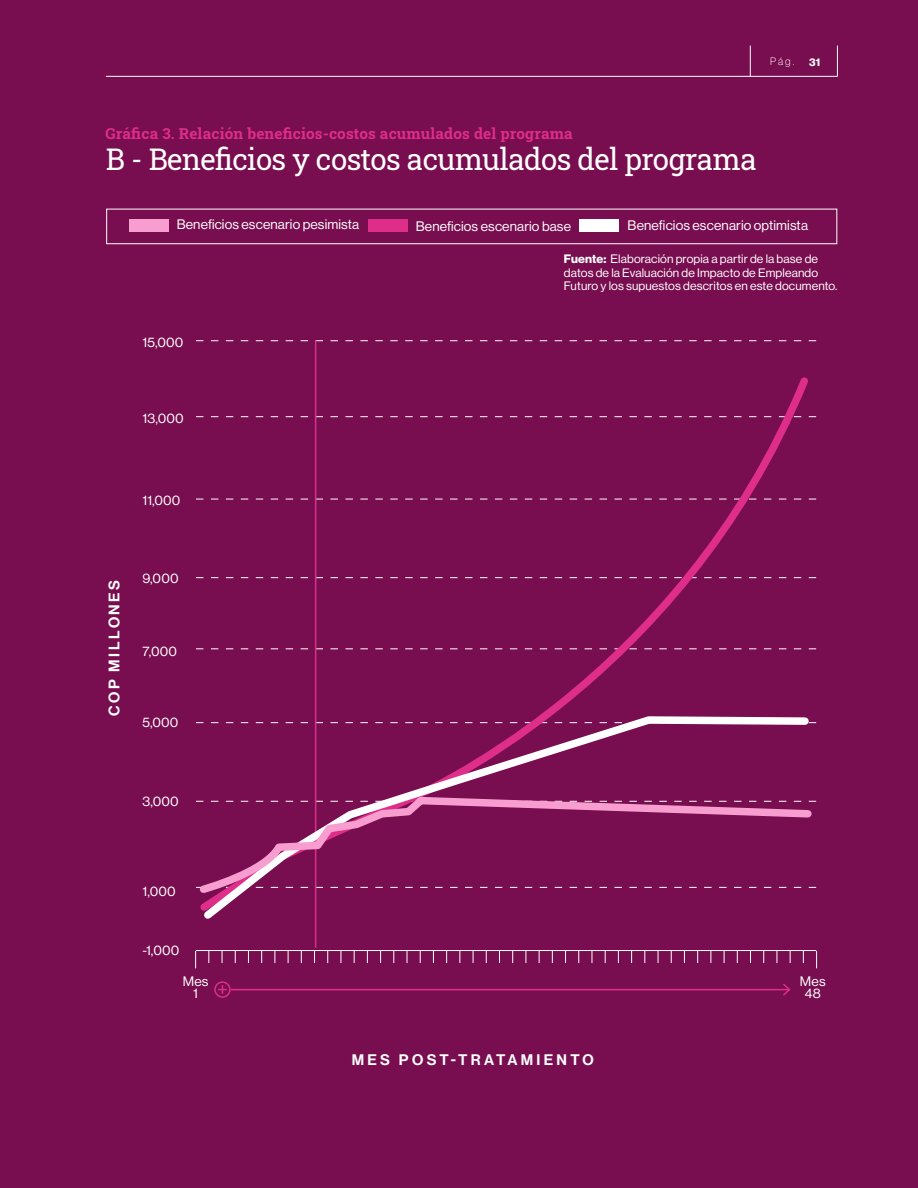
<style>
.page{position:relative;width:918px;height:1188px;background:#780d4f}
.page>*{position:absolute;margin:0;border:0;box-sizing:border-box;transform-origin:0 0}
.t1{font:29.85px "Roboto Slab";letter-spacing:-.02em;color:#fff}
.t2{font:700 15px "Roboto Slab";letter-spacing:.01em;color:#de2e8a}
.t3{font:500 15px "Neue Haas Grotesk Display";letter-spacing:.215em;color:#fff}
.t4{font:500 15px "Neue Haas Grotesk Display";letter-spacing:.165em;color:#fff}
.t5{font:13.5px/12px "Neue Haas Grotesk Display";letter-spacing:.01em;color:#fff;text-align:center}
.t6{font:12px/13.5px "Neue Haas Grotesk Display";letter-spacing:.01em;color:#fff}
.t7{font:300 10.5px "Neue Haas Grotesk Display";color:#fff}
.t8{font:700 10.5px "Neue Haas Grotesk Display";color:#fff}
.s1{font-weight:700}
</style>
<div class="page">
<svg style="left:195px;top:951px;width:1px;height:17px"></svg>
<svg style="left:208px;top:951px;width:1px;height:12px"></svg>
<svg style="left:341px;top:951px;width:1px;height:12px"></svg>
<svg style="left:473px;top:951px;width:1px;height:12px"></svg>
<svg style="left:605px;top:951px;width:1px;height:12px"></svg>
<svg style="left:222px;top:951px;width:1px;height:12px"></svg>
<svg style="left:354px;top:951px;width:1px;height:12px"></svg>
<svg style="left:486px;top:951px;width:1px;height:12px"></svg>
<svg style="left:618px;top:951px;width:1px;height:12px"></svg>
<svg style="left:235px;top:951px;width:1px;height:12px"></svg>
<svg style="left:367px;top:951px;width:1px;height:12px"></svg>
<svg style="left:499px;top:951px;width:1px;height:12px"></svg>
<svg style="left:631px;top:951px;width:1px;height:12px"></svg>
<svg style="left:248px;top:951px;width:1px;height:12px"></svg>
<svg style="left:380px;top:951px;width:1px;height:12px"></svg>
<svg style="left:512px;top:951px;width:1px;height:12px"></svg>
<svg style="left:644px;top:951px;width:1px;height:12px"></svg>
<svg style="left:261px;top:951px;width:1px;height:12px"></svg>
<svg style="left:393px;top:951px;width:1px;height:12px"></svg>
<svg style="left:526px;top:951px;width:1px;height:12px"></svg>
<svg style="left:658px;top:951px;width:1px;height:12px"></svg>
<svg style="left:737px;top:951px;width:1px;height:12px"></svg>
<svg style="left:275px;top:951px;width:1px;height:12px"></svg>
<svg style="left:407px;top:951px;width:1px;height:12px"></svg>
<svg style="left:539px;top:951px;width:1px;height:12px"></svg>
<svg style="left:671px;top:951px;width:1px;height:12px"></svg>
<svg style="left:750px;top:951px;width:1px;height:12px"></svg>
<svg style="left:288px;top:951px;width:1px;height:12px"></svg>
<svg style="left:420px;top:951px;width:1px;height:12px"></svg>
<svg style="left:552px;top:951px;width:1px;height:12px"></svg>
<svg style="left:684px;top:951px;width:1px;height:12px"></svg>
<svg style="left:763px;top:951px;width:1px;height:12px"></svg>
<svg style="left:301px;top:951px;width:1px;height:12px"></svg>
<svg style="left:433px;top:951px;width:1px;height:12px"></svg>
<svg style="left:565px;top:951px;width:1px;height:12px"></svg>
<svg style="left:697px;top:951px;width:1px;height:12px"></svg>
<svg style="left:777px;top:951px;width:1px;height:12px"></svg>
<svg style="left:314px;top:951px;width:1px;height:12px"></svg>
<svg style="left:446px;top:951px;width:1px;height:12px"></svg>
<svg style="left:578px;top:951px;width:1px;height:12px"></svg>
<svg style="left:711px;top:951px;width:1px;height:12px"></svg>
<svg style="left:790px;top:951px;width:1px;height:12px"></svg>
<svg style="left:327px;top:951px;width:1px;height:12px"></svg>
<svg style="left:459px;top:951px;width:1px;height:12px"></svg>
<svg style="left:592px;top:951px;width:1px;height:12px"></svg>
<svg style="left:724px;top:951px;width:1px;height:12px"></svg>
<svg style="left:803px;top:951px;width:1px;height:12px"></svg>
<svg style="left:816px;top:951px;width:1px;height:17px"></svg>
<svg style="left:218px;top:985px;width:9px;height:9px"></svg>
<hr style="left:106px;top:76px;width:732px;height:1px;background:#fff">
<hr style="left:750px;top:46px;width:1px;height:30px;background:#fff">
<hr style="left:837px;top:46px;width:1px;height:30px;background:#fff">
<hr style="left:231px;top:989px;width:558px;height:1px;background:#de2e8a">
<svg style="left:781px;top:983px;width:10px;height:13px"></svg>
<div style="left:214px;top:981px;width:17px;height:17px;border:2px solid #de2e8a;border-radius:50%"></div>
<div style="left:106px;top:209px;width:731px;height:35px;border:1px solid #fff"></div>
<div style="left:130px;top:219px;width:39px;height:12px;background:#f89dcf"></div>
<div style="left:368px;top:219px;width:39px;height:12px;background:#de2e8a"></div>
<div style="left:580px;top:219px;width:39px;height:12px;background:#fff"></div>
<svg style="left:196px;top:340px;width:620px;height:1px"></svg>
<hr style="left:196px;top:950px;width:620px;height:1px;background:#fff">
<hr style="left:315px;top:340px;width:1px;height:608px;background:#de2e8a">
<svg style="left:196px;top:371px;width:618px;height:353px"></svg>
<svg style="left:197px;top:711px;width:616px;height:215px"></svg>
<svg style="left:196px;top:793px;width:620px;height:104px"></svg>
<p class="t7" style="left:770px;top:56px;width:26px">Pág.</p>
<p class="t8" style="left:809px;top:56px;width:13px">31</p>
<p class="t2" style="left:106px;top:123px;width:469px">Gráfica 3. Relación beneficios-costos acumulados del programa</p>
<p class="t1" style="left:106px;top:139px;width:652px">B - Beneficios y costos acumulados del programa</p>
<p class="t5" style="left:177px;top:219px;width:184px">Beneficios escenario pesimista</p>
<p class="t5" style="left:416px;top:221px;width:157px">Beneficios escenario base</p>
<p class="t5" style="left:628px;top:220px;width:182px">Beneficios escenario optimista</p>
<p class="t5" style="left:142px;top:337px;width:42px">15,000</p>
<p class="t5" style="left:142px;top:413px;width:43px">13,000</p>
<p class="t5" style="left:142px;top:495px;width:40px">11,000</p>
<p class="t4" style="left:106px;top:716px;width:137px;rotate:-90deg">COP MILLONES</p>
<p class="t5" style="left:142px;top:572px;width:38px">9,000</p>
<p class="t5" style="left:142px;top:645px;width:36px">7,000</p>
<p class="t5" style="left:142px;top:717px;width:37px">5,000</p>
<p class="t5" style="left:142px;top:796px;width:38px">3,000</p>
<p class="t6" style="left:564px;top:253px;width:275px"><span class="s1">Fuente:</span> Elaboración propia a partir de la base de datos de la Evaluación de Impacto de Empleando<br>Futuro y los supuestos descritos en este documento.</p>
<p class="t5" style="left:142px;top:886px;width:35px">1,000</p>
<p class="t5" style="left:142px;top:945px;width:38px">-1,000</p>
<p class="t5" style="left:183px;top:975px;width:27px">Mes<br>1</p>
<p class="t5" style="left:800px;top:975px;width:27px">Mes<br>48</p>
<p class="t3" style="left:352px;top:1051px;width:244px">MES POST-TRATAMIENTO</p>
</div>
